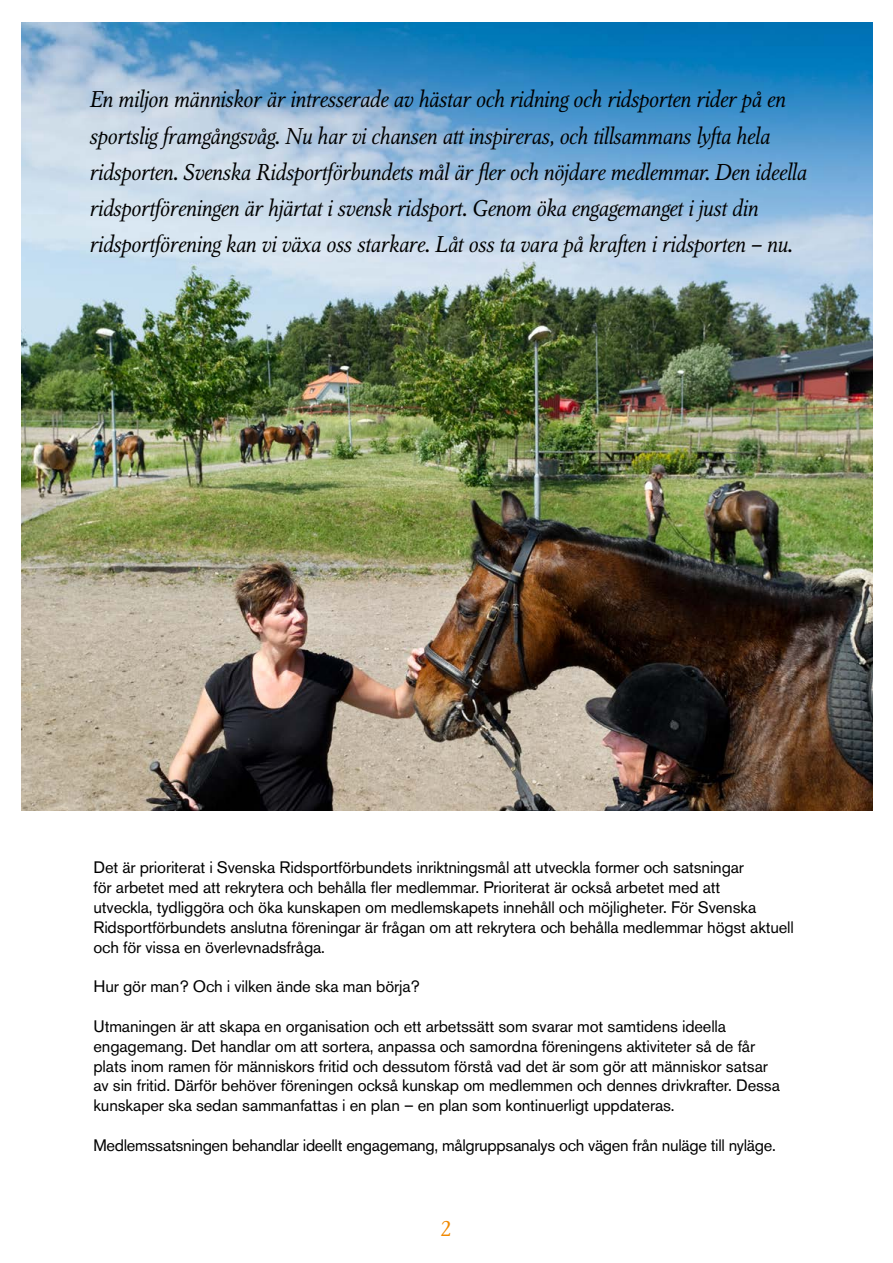
<style>
.page{position:relative;width:893px;height:1263px;background:#fff}
.page>*{position:absolute;margin:0;border:0;box-sizing:border-box;transform-origin:0 0}
.t1{font:italic 22.5px/36px "Nordling BQ";letter-spacing:-.01em;color:#000}
.t2{font:21px "Nordling BQ";color:#f08800}
.t3{font:16.5px/19.8px "Akzidenz Grotesk BE";letter-spacing:-.01em;color:#000}
</style>
<div class="page">
<img style="left:22px;top:23px;width:850px;height:788px">
<p class="t1" style="left:90px;top:82px;width:719px">En miljon människor är intresserade av hästar och ridning och ridsporten rider på en sportslig framgångsvåg. Nu har vi chansen att inspireras, och tillsammans lyfta hela ridsporten. Svenska Ridsportförbundets mål är fler och nöjdare medlemmar. Den ideella ridsportföreningen är hjärtat i svensk ridsport. Genom öka engagemanget i just din ridsportförening kan vi växa oss starkare. Låt oss ta vara på kraften i ridsporten – nu.</p>
<p class="t3" style="left:94px;top:858px;width:702px">Det är prioriterat i Svenska Ridsportförbundets inriktningsmål att utveckla former och satsningar<br>för arbetet med att rekrytera och behålla fler medlemmar. Prioriterat är också arbetet med att<br>utveckla, tydliggöra och öka kunskapen om medlemskapets innehåll och möjligheter. För Svenska Ridsportförbundets anslutna föreningar är frågan om att rekrytera och behålla medlemmar högst aktuell och för vissa en överlevnadsfråga.</p>
<p class="t3" style="left:94px;top:977px;width:328px">Hur gör man? Och i vilken ände ska man börja?</p>
<p class="t3" style="left:94px;top:1016px;width:688px">Utmaningen är att skapa en organisation och ett arbetssätt som svarar mot samtidens ideella engagemang. Det handlar om att sortera, anpassa och samordna föreningens aktiviteter så de får plats inom ramen för människors fritid och dessutom förstå vad det är som gör att människor satsar av sin fritid. Därför behöver föreningen också kunskap om medlemmen och dennes drivkrafter. Dessa kunskaper ska sedan sammanfattas i en plan – en plan som kontinuerligt uppdateras.</p>
<p class="t3" style="left:94px;top:1135px;width:684px">Medlemssatsningen behandlar ideellt engagemang, målgruppsanalys och vägen från nuläge till nyläge.</p>
<p class="t2" style="left:441px;top:1217px;width:13px">2</p>
</div>
